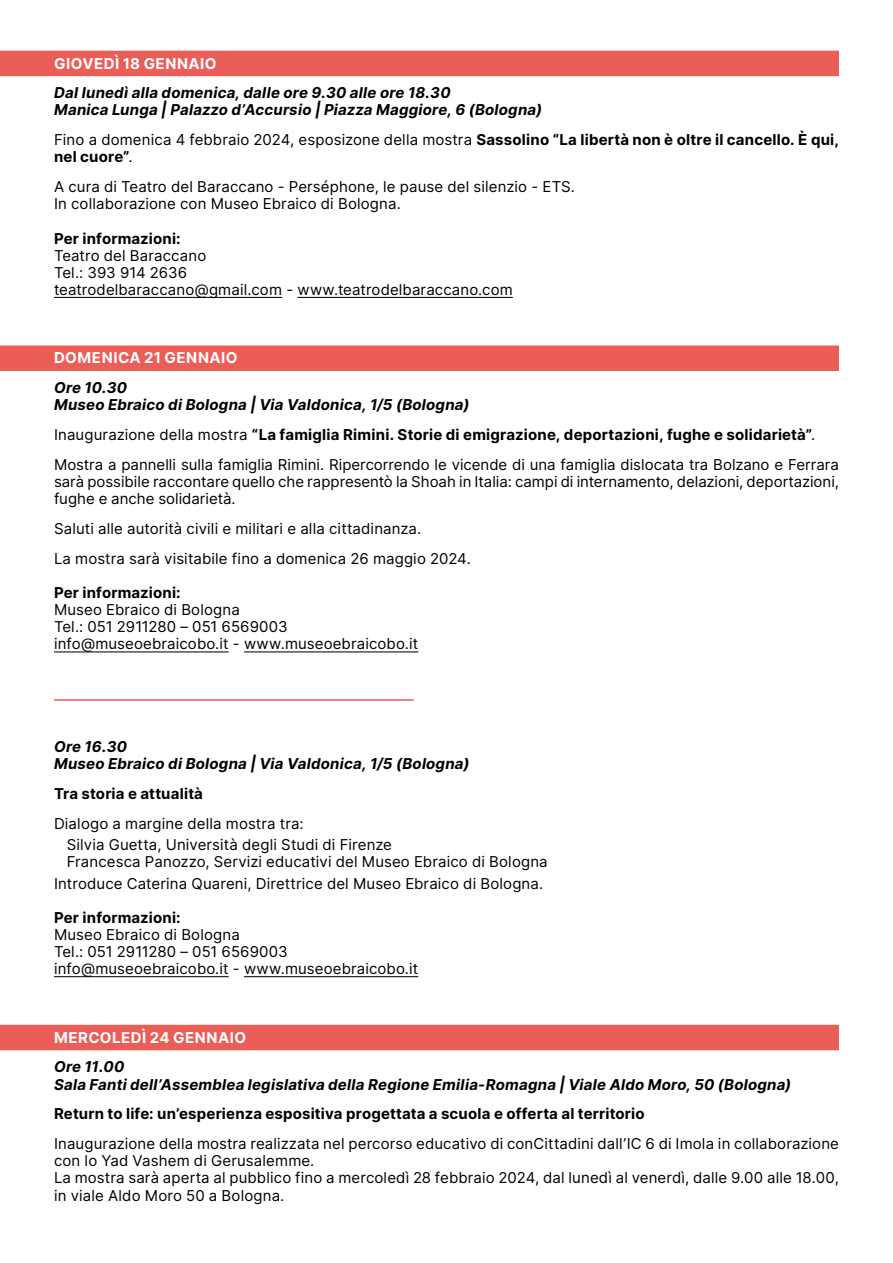
<style>
.page{position:relative;width:893px;height:1263px;background:#fff}
.page>*{position:absolute;margin:0;border:0;box-sizing:border-box;transform-origin:0 0}
.t1{font:15px/17.1px "Inter";letter-spacing:.005em;color:#000}
.t2{font:italic 700 15px/17.1px "Inter";letter-spacing:.015em;color:#000}
.t3{font:700 15px/17.1px "Inter";letter-spacing:.01em;color:#000}
.t4{font:700 15px "Inter";letter-spacing:.035em;color:#fff}
.s1{font-weight:400}
.s2{font-weight:700}
</style>
<div class="page">
<div style="left:0;top:51px;width:839px;height:25px;background:#eb5e57"></div>
<hr style="left:54px;top:297px;width:228px;height:1px;background:#000">
<hr style="left:297px;top:297px;width:216px;height:1px;background:#000">
<div style="left:0;top:345px;width:839px;height:26px;background:#eb5e57"></div>
<hr style="left:54px;top:651px;width:175px;height:1px;background:#000">
<hr style="left:244px;top:651px;width:174px;height:1px;background:#000">
<hr style="left:54px;top:699px;width:360px;height:2px;background:#eb5e57">
<hr style="left:54px;top:976px;width:175px;height:1px;background:#000">
<hr style="left:244px;top:976px;width:174px;height:1px;background:#000">
<div style="left:0;top:1025px;width:839px;height:25px;background:#eb5e57"></div>
<p class="t4" style="left:54px;top:52px;width:164px">GIOVEDÌ 18 GENNAIO</p>
<p class="t2" style="left:54px;top:84px;width:490px">Dal lunedì alla domenica, dalle ore 9.30 alle ore 18.30<br>Manica Lunga | Palazzo d’Accursio | Piazza Maggiore, 6 (Bologna)</p>
<p class="t3" style="left:54px;top:131px;width:786px"><span class="s1">Fino a domenica 4 febbraio 2024, esposizone della mostra</span> Sassolino “La libertà non è oltre il cancello. È qui, nel cuore”<span class="s1">.</span></p>
<p class="t1" style="left:54px;top:178px;width:522px">A cura di Teatro del Baraccano - Perséphone, le pause del silenzio - ETS.<br>In collaborazione con Museo Ebraico di Bologna.</p>
<p class="t3" style="left:54px;top:229px;width:128px">Per informazioni:</p>
<p class="t1" style="left:54px;top:246px;width:460px">Teatro del Baraccano<br>Tel.: 393 914 2636<br>teatrodelbaraccano@gmail.com - www.teatrodelbaraccano.com</p>
<p class="t4" style="left:54px;top:347px;width:185px">DOMENICA 21 GENNAIO</p>
<p class="t2" style="left:54px;top:379px;width:417px">Ore 10.30<br>Museo Ebraico di Bologna | Via Valdonica, 1/5 (Bologna)</p>
<p class="t1" style="left:54px;top:419px;width:786px;line-height:29.8px">Inaugurazione della mostra <span class="s2">“La famiglia Rimini. Storie di emigrazione, deportazioni, fughe e solidarietà”</span>.<br>Mostra a pannelli sulla famiglia Rimini. Ripercorrendo le vicende di una famiglia dislocata tra Bolzano e Ferrara</p>
<p class="t1" style="left:54px;top:473px;width:786px">sarà possibile raccontare quello che rappresentò la Shoah in Italia: campi di internamento, delazioni, deportazioni, fughe e anche solidarietà.</p>
<p class="t1" style="left:54px;top:513px;width:418px;line-height:29.8px">Saluti alle autorità civili e militari e alla cittadinanza.<br>La mostra sarà visitabile fino a domenica 26 maggio 2024.</p>
<p class="t3" style="left:54px;top:584px;width:128px">Per informazioni:</p>
<p class="t1" style="left:54px;top:601px;width:366px">Museo Ebraico di Bologna<br>Tel.: 051 2911280 – 051 6569003 info@museoebraicobo.it - www.museoebraicobo.it</p>
<p class="t2" style="left:54px;top:737px;width:417px">Ore 16.30<br>Museo Ebraico di Bologna | Via Valdonica, 1/5 (Bologna)</p>
<p class="t3" style="left:54px;top:784px;width:150px">Tra storia e attualità</p>
<p class="t1" style="left:67px;top:812px;width:327px;line-height:21.3px;text-indent:-13px">Dialogo a margine della mostra tra:<br>Silvia Guetta, Università degli Studi di Firenze</p>
<p class="t1" style="left:54px;top:851px;width:495px;line-height:21.3px;text-indent:13px">Francesca Panozzo, Servizi educativi del Museo Ebraico di Bologna<br>Introduce Caterina Quareni, Direttrice del Museo Ebraico di Bologna.</p>
<p class="t3" style="left:54px;top:908px;width:128px">Per informazioni:</p>
<p class="t1" style="left:54px;top:925px;width:366px">Museo Ebraico di Bologna<br>Tel.: 051 2911280 – 051 6569003 info@museoebraicobo.it - www.museoebraicobo.it</p>
<p class="t4" style="left:54px;top:1026px;width:194px">MERCOLEDÌ 24 GENNAIO</p>
<p class="t2" style="left:54px;top:1058px;width:739px">Ore 11.00<br>Sala Fanti dell’Assemblea legislativa della Regione Emilia-Romagna | Viale Aldo Moro, 50 (Bologna)</p>
<p class="t3" style="left:54px;top:1105px;width:592px">Return to life: un’esperienza espositiva progettata a scuola e offerta al territorio</p>
<p class="t1" style="left:54px;top:1135px;width:786px">Inaugurazione della mostra realizzata nel percorso educativo di conCittadini dall’IC 6 di Imola in collaborazione con lo Yad Vashem di Gerusalemme.<br>La mostra sarà aperta al pubblico fino a mercoledì 28 febbraio 2024, dal lunedì al venerdì, dalle 9.00 alle 18.00, in viale Aldo Moro 50 a Bologna.</p>
</div>
